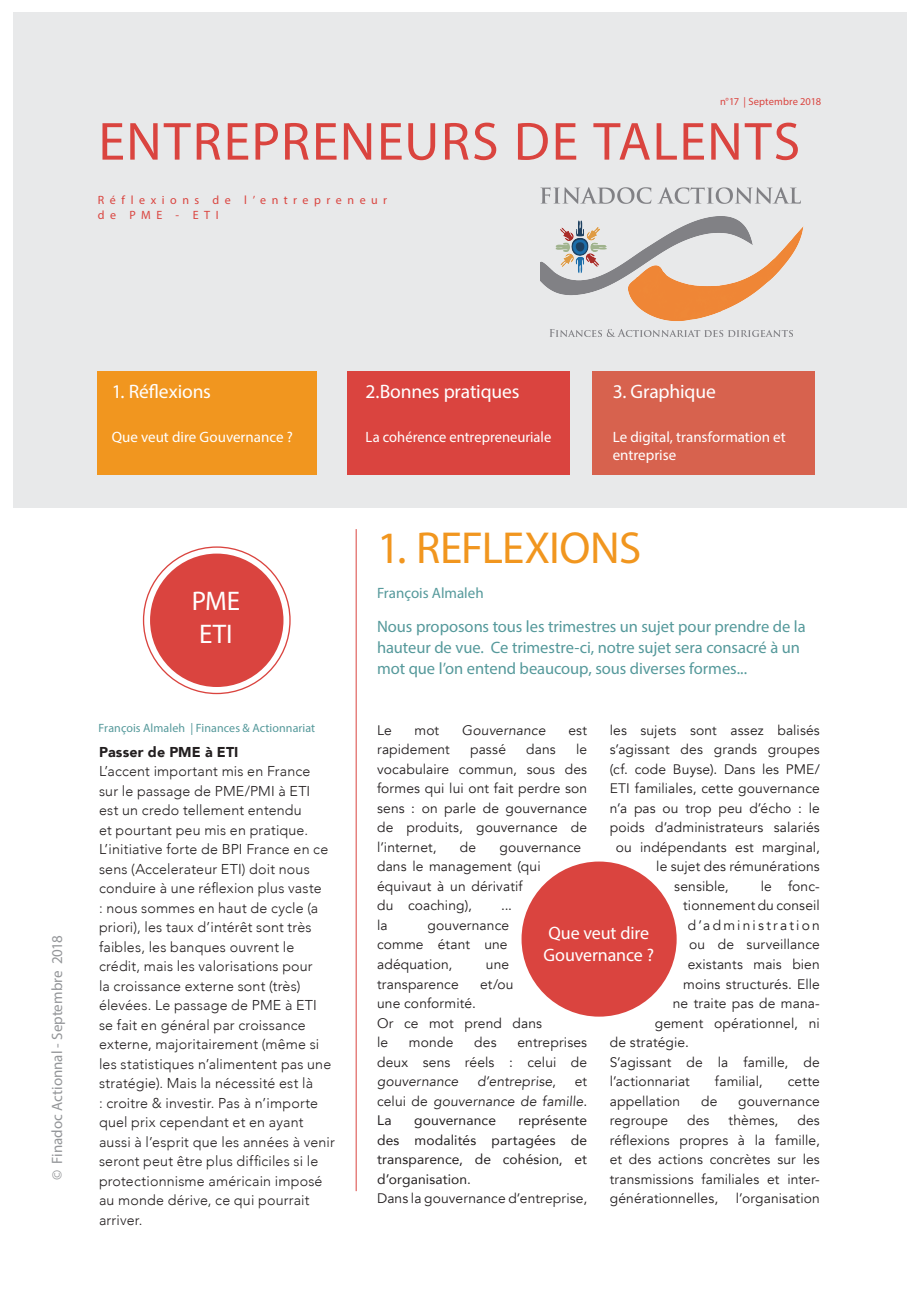
<style>
.page{position:relative;width:919px;height:1289px;background:#fff}
.page>*{position:absolute;margin:0;border:0;box-sizing:border-box;transform-origin:0 0}
.t1{font:54px "Myriad Pro";letter-spacing:.03em;color:#da443f}
.t2{font:45px "Myriad Pro";letter-spacing:-.015em;color:#f1961f}
.t3{font:27px/32.4px "Myriad Pro";letter-spacing:-.005em;color:#fff}
.t4{font:19.5px "Myriad Pro";letter-spacing:-.005em;color:#fff}
.t5{font:18px/21.6px "Myriad Pro";letter-spacing:-.005em;color:#fff}
.t6{font:16.5px/21px "Myriad Pro";letter-spacing:-.005em;color:#55999b}
.t7{font:15px/18px "Myriad Pro";color:#fff}
.Fotolia_W{font:15px "Myriad Pro";color:#939598}
.t8{font:15px "Myriad Pro";color:#55999b}
.Body_Text{font:300 14.25px/19.5px "Avenir";letter-spacing:.01em;color:#231f20}
.Body_Text-2{font:900 14.25px "Avenir";letter-spacing:.005em;color:#231f20}
.t9{font:13.8px/19.5px "Avenir";letter-spacing:.01em;color:#231f20;text-align:justify}
.t10{font:13.8px/19.5px "Avenir";letter-spacing:.01em;color:#231f20;text-align:justify}
.t11{font:13.8px "Avenir";letter-spacing:.16em;color:#231f20}
.t12{font:12px "Myriad Pro";letter-spacing:.005em;color:#55999b}
.t13{font:12px/14.4px "Myriad Pro";letter-spacing:.46em;color:#da443f}
.t14{font:10.5px "Myriad Pro";letter-spacing:.01em;color:#da443f}
.s1{font-style:inherit}
</style>
<div class="page">
<div style="left:13px;top:13px;width:893px;height:495px;background:#e8e9ea"></div>
<div style="left:150px;top:553px;width:133px;height:134px;background:#da443f;border-radius:50%"></div>
<div style="left:521px;top:861px;width:155px;height:155px;background:#da443f;border-radius:50%"></div>
<div style="left:592px;top:371px;width:222px;height:103px;background:#d7624e"></div>
<img style="left:540px;top:187px;width:263px;height:150px">
<div style="left:98px;top:371px;width:219px;height:103px;background:#f1961f"></div>
<div style="left:347px;top:371px;width:222px;height:103px;background:#da443f"></div>
<hr style="left:356px;top:529px;width:1px;height:662px;background:#da443f">
<p class="t14" style="left:720px;top:95px;width:103px">n°17 | Septembre 2018</p>
<p class="t1" style="left:98px;top:108px;width:703px">ENTREPRENEURS DE TALENTS</p>
<p class="t13" style="left:98px;top:193px;width:291px">Réflexions de l’entrepreneur de PME - ETI</p>
<p class="Fotolia_W" style="left:48px;top:1180px;width:247px;rotate:-90deg">© Finadoc Actionnal - Septembre 2018</p>
<p class="t4" style="left:112px;top:379px;width:101px">1. Réflexions</p>
<p class="t7" style="left:112px;top:428px;width:183px">Que veut dire Gouvernance ?</p>
<p class="t3" style="left:192px;top:584px;width:50px">PME<br>ETI</p>
<p class="t12" style="left:99px;top:721px;width:218px">François Almaleh | Finances &amp; Actionnariat</p>
<p class="Body_Text-2" style="left:99px;top:739px;width:141px">Passer de PME à ETI</p>
<p class="Body_Text" style="left:99px;top:761px;width:237px">L’accent important mis en France<br>sur le passage de PME/PMI à ETI<br>est un credo tellement entendu<br>et pourtant peu mis en pratique.<br>L’initiative forte de BPI France en ce sens (Accelerateur ETI) doit nous conduire à une réflexion plus vaste<br>: nous sommes en haut de cycle (a priori), les taux d’intérêt sont très faibles, les banques ouvrent le crédit, mais les valorisations pour<br>la croissance externe sont (très) élevées. Le passage de PME à ETI<br>se fait en général par croissance externe, majoritairement (même si les statistiques n’alimentent pas une stratégie). Mais la nécessité est là<br>: croitre &amp; investir. Pas à n’importe quel prix cependant et en ayant aussi à l’esprit que les années à venir seront peut être plus difficiles si le protectionnisme américain imposé au monde dérive, ce qui pourrait arriver.</p>
<p class="t4" style="left:365px;top:379px;width:155px">2.Bonnes pratiques</p>
<p class="t7" style="left:365px;top:428px;width:187px">La cohérence entrepreneuriale</p>
<p class="t4" style="left:612px;top:379px;width:105px">3. Graphique</p>
<p class="t7" style="left:612px;top:428px;width:174px">Le digital, transformation et entreprise</p>
<p class="t2" style="left:377px;top:520px;width:266px">1. REFLEXIONS</p>
<p class="t8" style="left:377px;top:583px;width:108px">François Almaleh</p>
<p class="t6" style="left:377px;top:615px;width:430px">Nous proposons tous les trimestres un sujet pour prendre de la hauteur de vue. Ce trimestre-ci, notre sujet sera consacré à un mot que l’on entend beaucoup, sous diverses formes...</p>
<p class="t9" style="left:609px;top:720px;width:211px">les sujets sont assez balisés</p>
<p class="t9" style="left:609px;top:740px;width:211px">s’agissant des grands groupes</p>
<p class="t9" style="left:609px;top:759px;width:211px">(cf. code Buyse). Dans les PME/</p>
<p class="t9" style="left:609px;top:779px;width:211px">ETI familiales, cette gouvernance</p>
<p class="t9" style="left:609px;top:798px;width:211px">n’a pas ou trop peu d’écho : le</p>
<p class="t9" style="left:609px;top:818px;width:211px">poids d’administrateurs salariés</p>
<p class="t9" style="left:615px;top:837px;width:206px">ou indépendants est marginal,</p>
<p class="t9" style="left:656px;top:857px;width:165px">le sujet des rémunérations</p>
<p class="t9" style="left:674px;top:876px;width:56px">sensible,</p>
<p class="t9" style="left:760px;top:876px;width:60px">le fonc-</p>
<p class="t9" style="left:683px;top:896px;width:138px">tionnement du conseil</p>
<p class="t11" style="left:687px;top:917px;width:134px">d’administration</p>
<p class="t9" style="left:689px;top:935px;width:132px">ou de surveillance</p>
<p class="t9" style="left:687px;top:954px;width:134px">existants mais bien</p>
<p class="t9" style="left:683px;top:974px;width:138px">moins structurés. Elle</p>
<p class="t9" style="left:672px;top:993px;width:149px">ne traite pas de mana-</p>
<p class="t9" style="left:654px;top:1013px;width:166px">gement opérationnel, ni</p>
<p class="t9" style="left:609px;top:1032px;width:81px">de stratégie.</p>
<p class="t9" style="left:609px;top:1052px;width:211px">S’agissant de la famille, de l’actionnariat</p>
<p class="t9" style="left:377px;top:720px;width:16px">Le</p>
<p class="t9" style="left:414px;top:720px;width:26px">mot</p>
<p class="t9" style="left:462px;top:720px;width:87px">Gouvernance</p>
<p class="t9" style="left:568px;top:720px;width:20px">est</p>
<p class="t9" style="left:377px;top:740px;width:74px">rapidement</p>
<p class="t9" style="left:470px;top:740px;width:37px">passé</p>
<p class="t9" style="left:526px;top:740px;width:31px">dans</p>
<p class="t9" style="left:377px;top:740px;width:212px;text-indent:199px">le vocabulaire commun, sous des formes qui lui ont fait perdre son sens : on parle de gouvernance de produits, gouvernance de l’internet,</p>
<p class="t9" style="left:460px;top:837px;width:18px">de</p>
<p class="t9" style="left:377px;top:837px;width:205px;text-align:left;text-indent:122px">gouvernance dans le management (qui équivaut à un dérivatif<br>du coaching),</p>
<p class="t9" style="left:501px;top:896px;width:12px">...</p>
<p class="t9" style="left:377px;top:915px;width:12px">la</p>
<p class="t9" style="left:377px;top:915px;width:133px;text-indent:50px">gouvernance comme étant une adéquation,</p>
<p class="t5" style="left:543px;top:922px;width:112px">Que veut dire<br>Gouvernance ?</p>
<p class="t9" style="left:486px;top:954px;width:25px">une</p>
<p class="t9" style="left:377px;top:974px;width:83px">transparence</p>
<p class="t9" style="left:480px;top:974px;width:35px">et/ou</p>
<p class="t9" style="left:377px;top:993px;width:100px">une conformité.</p>
<p class="t9" style="left:377px;top:1013px;width:167px">Or ce mot prend dans le</p>
<p class="t9" style="left:409px;top:1032px;width:46px">monde</p>
<p class="t9" style="left:474px;top:1032px;width:24px">des</p>
<p class="t9" style="left:377px;top:1032px;width:212px;text-indent:140px">entreprises deux sens réels : celui de gouvernance d’entreprise,</p>
<p class="t9" style="left:715px;top:1071px;width:49px">familial,</p>
<p class="t9" style="left:787px;top:1071px;width:34px">cette</p>
<p class="t9" style="left:377px;top:1071px;width:211px;text-indent:198px">et celui de gouvernance de famille.<br><span class="s1">La</span></p>
<p class="t9" style="left:609px;top:1091px;width:72px">appellation</p>
<p class="t9" style="left:701px;top:1091px;width:18px">de</p>
<p class="t9" style="left:738px;top:1091px;width:83px">gouvernance</p>
<p class="t9" style="left:609px;top:1110px;width:60px">regroupe</p>
<p class="t9" style="left:687px;top:1110px;width:24px">des</p>
<p class="t9" style="left:728px;top:1110px;width:51px">thèmes,</p>
<p class="t9" style="left:609px;top:1110px;width:211px;text-indent:188px">des réflexions propres à la famille, et des actions concrètes sur les transmissions familiales et inter&shy;générationnelles,</p>
<p class="t10" style="left:377px;top:1110px;width:211px;text-indent:142px">représente des modalités partagées de transparence, de cohésion, et d’organisation<span class="s1">.</span></p>
<p class="t9" style="left:377px;top:1188px;width:211px">Dans la gouvernance d’entreprise,</p>
<p class="t10" style="left:414px;top:1110px;width:83px">gouvernance</p>
<p class="t9" style="left:735px;top:1188px;width:85px">l’organisation</p>
</div>
